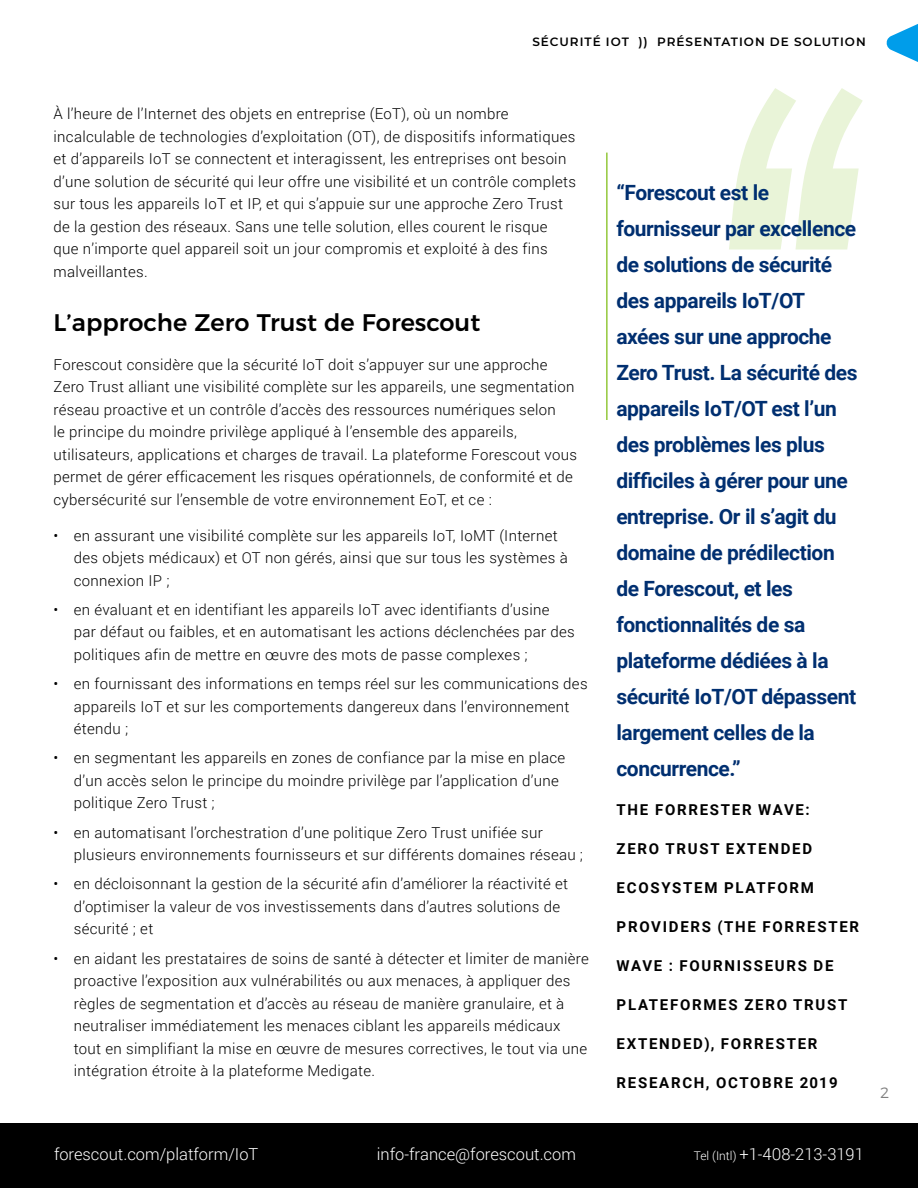
<style>
.page{position:relative;width:918px;height:1188px;background:#fff}
.page>*{position:absolute;margin:0;border:0;box-sizing:border-box;transform-origin:0 0}
.quotation_mark{font:italic 600px "Century Gothic Pro";color:#e9f4d8}
.subhead{font:500 24px "Montserrat";color:#000}
.quote{font:700 21px/36px "Roboto";letter-spacing:-.02em;color:#002f70}
.t1{font:300 16.5px "Roboto";color:#fff}
.body_copy{font:300 15px/22.5px "Roboto";letter-spacing:.02em;color:#000}
.quote_name{font:700 15px "Roboto";letter-spacing:.115em;color:#000}
.t2{font:300 15px "Montserrat";color:#808080}
.brief_name_header{font:600 12px "Montserrat";letter-spacing:.08em;color:#000}
.s1{font-size:12px}
</style>
<div class="page">
<svg style="left:886px;top:24px;width:32px;height:38px"></svg>
<div style="left:0;top:1123px;width:918px;height:65px;background:#000"></div>
<hr style="left:606px;top:153px;width:2px;height:267px;background:#93c83c">
<p class="brief_name_header" style="left:532px;top:34px;width:335px">SÉCURITÉ IOT )) PRÉSENTATION DE SOLUTION</p>
<p class="quotation_mark" style="left:645px;top:-45px;width:279px">‘‘</p>
<p class="body_copy" style="left:54px;top:102px;width:524px">À l’heure de l’Internet des objets en entreprise (EoT), où un nombre incalculable de technologies d’exploitation (OT), de dispositifs informatiques et d’appareils IoT se connectent et interagissent, les entreprises ont besoin d’une solution de sécurité qui leur offre une visibilité et un contrôle complets sur tous les appareils IoT et IP, et qui s’appuie sur une approche Zero Trust de la gestion des réseaux. Sans une telle solution, elles courent le risque que n’importe quel appareil soit un jour compromis et exploité à des fins malveillantes.</p>
<p class="subhead" style="left:54px;top:303px;width:428px">L’approche Zero Trust de Forescout</p>
<p class="body_copy" style="left:54px;top:353px;width:525px">Forescout considère que la sécurité IoT doit s’appuyer sur une approche Zero Trust alliant une visibilité complète sur les appareils, une segmentation réseau proactive et un contrôle d’accès des ressources numériques selon<br>le principe du moindre privilège appliqué à l’ensemble des appareils, utilisateurs, applications et charges de travail. La plateforme Forescout vous permet de gérer efficacement les risques opérationnels, de conformité et de cybersécurité sur l’ensemble de votre environnement EoT, et ce :</p>
<p class="body_copy" style="left:74px;top:524px;width:495px;text-indent:-20px">• en assurant une visibilité complète sur les appareils IoT, IoMT (Internet des objets médicaux) et OT non gérés, ainsi que sur tous les systèmes à connexion IP ;</p>
<p class="body_copy" style="left:74px;top:598px;width:503px;text-indent:-20px">• en évaluant et en identifiant les appareils IoT avec identifiants d’usine par défaut ou faibles, et en automatisant les actions déclenchées par des politiques afin de mettre en œuvre des mots de passe complexes ;</p>
<p class="body_copy" style="left:74px;top:672px;width:515px;text-indent:-20px">• en fournissant des informations en temps réel sur les communications des appareils IoT et sur les comportements dangereux dans l’environnement étendu ;</p>
<p class="body_copy" style="left:74px;top:746px;width:493px;text-indent:-20px">• en segmentant les appareils en zones de confiance par la mise en place d’un accès selon le principe du moindre privilège par l’application d’une politique Zero Trust ;</p>
<p class="body_copy" style="left:74px;top:821px;width:511px;text-indent:-20px">• en automatisant l’orchestration d’une politique Zero Trust unifiée sur plusieurs environnements fournisseurs et sur différents domaines réseau ;</p>
<p class="body_copy" style="left:74px;top:872px;width:496px;text-indent:-20px">• en décloisonnant la gestion de la sécurité afin d’améliorer la réactivité et d’optimiser la valeur de vos investissements dans d’autres solutions de sécurité ; et</p>
<p class="body_copy" style="left:74px;top:947px;width:517px;text-indent:-20px">• en aidant les prestataires de soins de santé à détecter et limiter de manière proactive l’exposition aux vulnérabilités ou aux menaces, à appliquer des règles de segmentation et d’accès au réseau de manière granulaire, et à neutraliser immédiatement les menaces ciblant les appareils médicaux tout en simplifiant la mise en œuvre de mesures correctives, le tout via une intégration étroite à la plateforme Medigate.</p>
<p class="quote" style="left:616px;top:174px;width:243px">“Forescout est le fournisseur par excellence de solutions de sécurité des appareils IoT/OT axées sur une approche<br>Zero Trust. La sécurité des appareils IoT/OT est l’un des problèmes les plus difficiles à gérer pour une entreprise. Or il s’agit du domaine de prédilection de Forescout, et les fonctionnalités de sa plateforme dédiées à la sécurité IoT/OT dépassent largement celles de la concurrence.”</p>
<p class="quote_name" style="left:617px;top:799px;width:195px">THE FORRESTER WAVE:</p>
<p class="quote_name" style="left:617px;top:838px;width:197px">ZERO TRUST EXTENDED</p>
<p class="quote_name" style="left:617px;top:877px;width:199px">ECOSYSTEM PLATFORM</p>
<p class="quote_name" style="left:617px;top:916px;width:244px">PROVIDERS (THE FORRESTER</p>
<p class="quote_name" style="left:617px;top:955px;width:218px">WAVE : FOURNISSEURS DE</p>
<p class="quote_name" style="left:617px;top:994px;width:232px">PLATEFORMES ZERO TRUST</p>
<p class="quote_name" style="left:617px;top:1033px;width:202px">EXTENDED), FORRESTER</p>
<p class="quote_name" style="left:617px;top:1072px;width:223px">RESEARCH, OCTOBRE 2019</p>
<p class="t2" style="left:880px;top:1081px;width:11px">2</p>
<p class="t1" style="left:54px;top:1143px;width:206px">forescout.com/platform/IoT</p>
<p class="t1" style="left:377px;top:1143px;width:201px">info-france@forescout.com</p>
<p class="t1" style="left:694px;top:1143px;width:171px"><span class="s1">Tel (Intl)</span> +1-408-213-3191</p>
</div>
